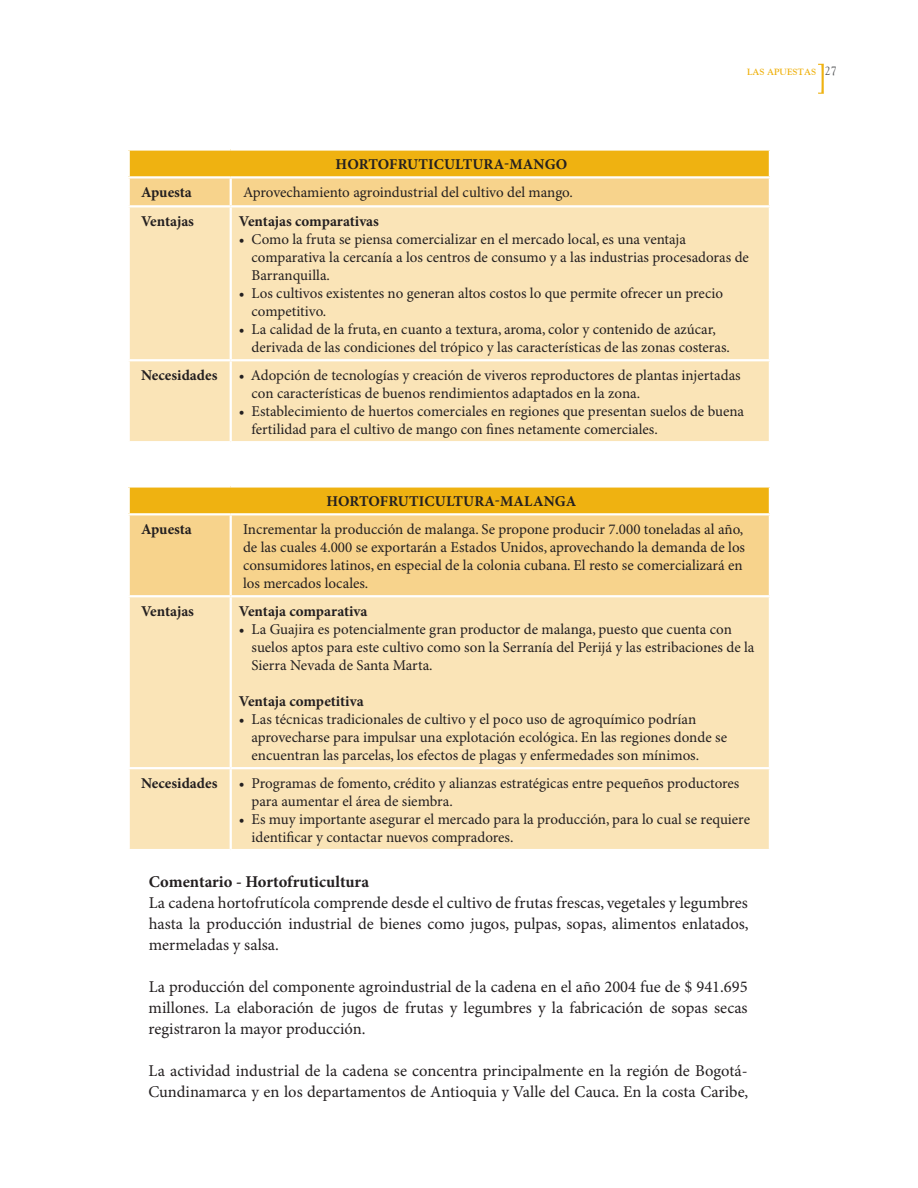
<style>
.page{position:relative;width:918px;height:1188px;background:#fff}
.page>*{position:absolute;margin:0;border:0;box-sizing:border-box;transform-origin:0 0}
.t1{font:16.5px/21px "Minion Pro";color:#231f20;text-align:justify}
.t2{font:700 16.5px "Minion Pro";letter-spacing:-.005em;color:#231f20}
.t3{font:15px/18px "Minion Pro";color:#231f20}
.t4{font:700 15px "Minion Pro";color:#231f20}
.t5{font:700 9px "Goudy";color:#efb211}
.s1{font-weight:400;font-size:12px;color:#57585a}
</style>
<div class="page">
<svg style="left:818px;top:64px;width:6px;height:30px"></svg>
<div style="left:129px;top:149px;width:641px;height:28px;background:#efb211"></div>
<div style="left:130px;top:179px;width:639px;height:26px;background:#f7d38c"></div>
<div style="left:130px;top:207px;width:639px;height:234px;background:#fae4b7"></div>
<hr style="left:128px;top:176px;width:103px;height:3px;background:#fff">
<hr style="left:231px;top:176px;width:540px;height:3px;background:#fff">
<hr style="left:230px;top:179px;width:2px;height:26px;background:#fff">
<hr style="left:230px;top:207px;width:2px;height:152px;background:#fff">
<hr style="left:128px;top:359px;width:103px;height:2px;background:#fff">
<hr style="left:231px;top:359px;width:540px;height:2px;background:#fff">
<hr style="left:230px;top:361px;width:2px;height:80px;background:#fff">
<hr style="left:128px;top:148px;width:103px;height:3px;background:#fff">
<hr style="left:128px;top:151px;width:2px;height:25px;background:#fff">
<hr style="left:231px;top:148px;width:540px;height:3px;background:#fff">
<hr style="left:769px;top:151px;width:2px;height:25px;background:#fff">
<div style="left:129px;top:486px;width:641px;height:28px;background:#efb211"></div>
<div style="left:130px;top:515px;width:639px;height:80px;background:#f7d38c"></div>
<div style="left:130px;top:597px;width:639px;height:252px;background:#fae4b7"></div>
<hr style="left:128px;top:513px;width:103px;height:2px;background:#fff">
<hr style="left:231px;top:513px;width:540px;height:2px;background:#fff">
<hr style="left:230px;top:515px;width:2px;height:80px;background:#fff">
<hr style="left:230px;top:597px;width:2px;height:170px;background:#fff">
<hr style="left:128px;top:767px;width:103px;height:2px;background:#fff">
<hr style="left:231px;top:767px;width:540px;height:2px;background:#fff">
<hr style="left:230px;top:769px;width:2px;height:80px;background:#fff">
<hr style="left:128px;top:485px;width:103px;height:3px;background:#fff">
<hr style="left:128px;top:488px;width:2px;height:25px;background:#fff">
<hr style="left:231px;top:485px;width:540px;height:3px;background:#fff">
<hr style="left:769px;top:488px;width:2px;height:25px;background:#fff">
<p class="t4" style="left:336px;top:155px;width:44px">Hortof</p>
<p class="t4" style="left:398px;top:155px;width:20px">ruticultu</p>
<p class="t4" style="left:484px;top:155px;width:39px">ra-Mango</p>
<p class="t5" style="left:747px;top:67px;width:90px">LAS APUESTAS <span class="s1">27</span></p>
<p class="t4" style="left:141px;top:183px;width:52px">Apuesta</p>
<p class="t3" style="left:243px;top:184px;width:331px">Aprovechamiento agroindustrial del cultivo del mango.</p>
<p class="t4" style="left:141px;top:212px;width:54px">Ventajas</p>
<p class="t4" style="left:239px;top:212px;width:142px">Ventajas comparativas</p>
<p class="t3" style="left:252px;top:231px;width:499px;text-indent:-13px">• Como la fruta se piensa comercializar en el mercado local, es una ventaja comparativa la cercanía a los centros de consumo y a las industrias procesadoras de<br>Barranquilla.</p>
<p class="t3" style="left:252px;top:285px;width:473px;text-indent:-13px">• Los cultivos existentes no generan altos costos lo que permite ofrecer un precio competitivo.</p>
<p class="t3" style="left:252px;top:321px;width:480px;text-indent:-13px">• La calidad de la fruta, en cuanto a textura, aroma, color y contenido de azúcar, derivada de las condiciones del trópico y las características de las zonas costeras.</p>
<p class="t4" style="left:141px;top:366px;width:78px">Necesidades</p>
<p class="t3" style="left:252px;top:366px;width:491px;text-indent:-13px">• Adopción de tecnologías y creación de viveros reproductores de plantas injertadas con características de buenos rendimientos adaptados en la zona.</p>
<p class="t3" style="left:252px;top:402px;width:494px;text-indent:-13px">• Establecimiento de huertos comerciales en regiones que presentan suelos de buena fertilidad para el cultivo de mango con fines netamente comerciales.</p>
<p class="t4" style="left:326px;top:492px;width:44px">Hortof</p>
<p class="t4" style="left:388px;top:492px;width:20px">ruticultu</p>
<p class="t4" style="left:474px;top:492px;width:38px">ra-Malanga</p>
<p class="t4" style="left:141px;top:520px;width:52px">Apuesta</p>
<p class="t3" style="left:243px;top:521px;width:504px">Incrementar la producción de malanga. Se propone producir 7.000 toneladas al año, de las cuales 4.000 se exportarán a Estados Unidos, aprovechando la demanda de los consumidores latinos, en especial de la colonia cubana. El resto se comercializará en los mercados locales.</p>
<p class="t4" style="left:141px;top:602px;width:54px">Ventajas</p>
<p class="t4" style="left:239px;top:602px;width:130px">Ventaja comparativa</p>
<p class="t3" style="left:252px;top:620px;width:504px;text-indent:-13px">• La Guajira es potencialmente gran productor de malanga, puesto que cuenta con suelos aptos para este cultivo como son la Serranía del Perijá y las estribaciones de la<br>Sierra Nevada de Santa Marta.</p>
<p class="t4" style="left:239px;top:692px;width:126px">Ventaja competitiva</p>
<p class="t3" style="left:252px;top:710px;width:477px;text-indent:-13px">• Las técnicas tradicionales de cultivo y el poco uso de agroquímico podrían aprovecharse para impulsar una explotación ecológica. En las regiones donde se encuentran las parcelas, los efectos de plagas y enfermedades son mínimos.</p>
<p class="t4" style="left:141px;top:774px;width:78px">Necesidades</p>
<p class="t3" style="left:252px;top:774px;width:489px;text-indent:-13px">• Programas de fomento, crédito y alianzas estratégicas entre pequeños productores para aumentar el área de siembra.</p>
<p class="t3" style="left:252px;top:810px;width:500px;text-indent:-13px">• Es muy importante asegurar el mercado para la producción, para lo cual se requiere identificar y contactar nuevos compradores.</p>
<p class="t2" style="left:149px;top:872px;width:222px">Comentario - Hortofruticultura</p>
<p class="t1" style="left:149px;top:893px;width:601px">La cadena hortofrutícola comprende desde el cultivo de frutas frescas, vegetales y legumbres hasta la producción industrial de bienes como jugos, pulpas, sopas, alimentos enlatados, mermeladas y salsa.</p>
<p class="t1" style="left:149px;top:977px;width:601px">La producción del componente agroindustrial de la cadena en el año 2004 fue de $ 941.695 millones. La elaboración de jugos de frutas y legumbres y la fabricación de sopas secas registraron la mayor producción.</p>
<p class="t1" style="left:148px;top:1061px;width:601px">La actividad industrial de la cadena se concentra principalmente en la región de Bogotá-<br>Cundinamarca y en los departamentos de Antioquia y Valle del Cauca. En la costa Caribe,</p>
</div>
